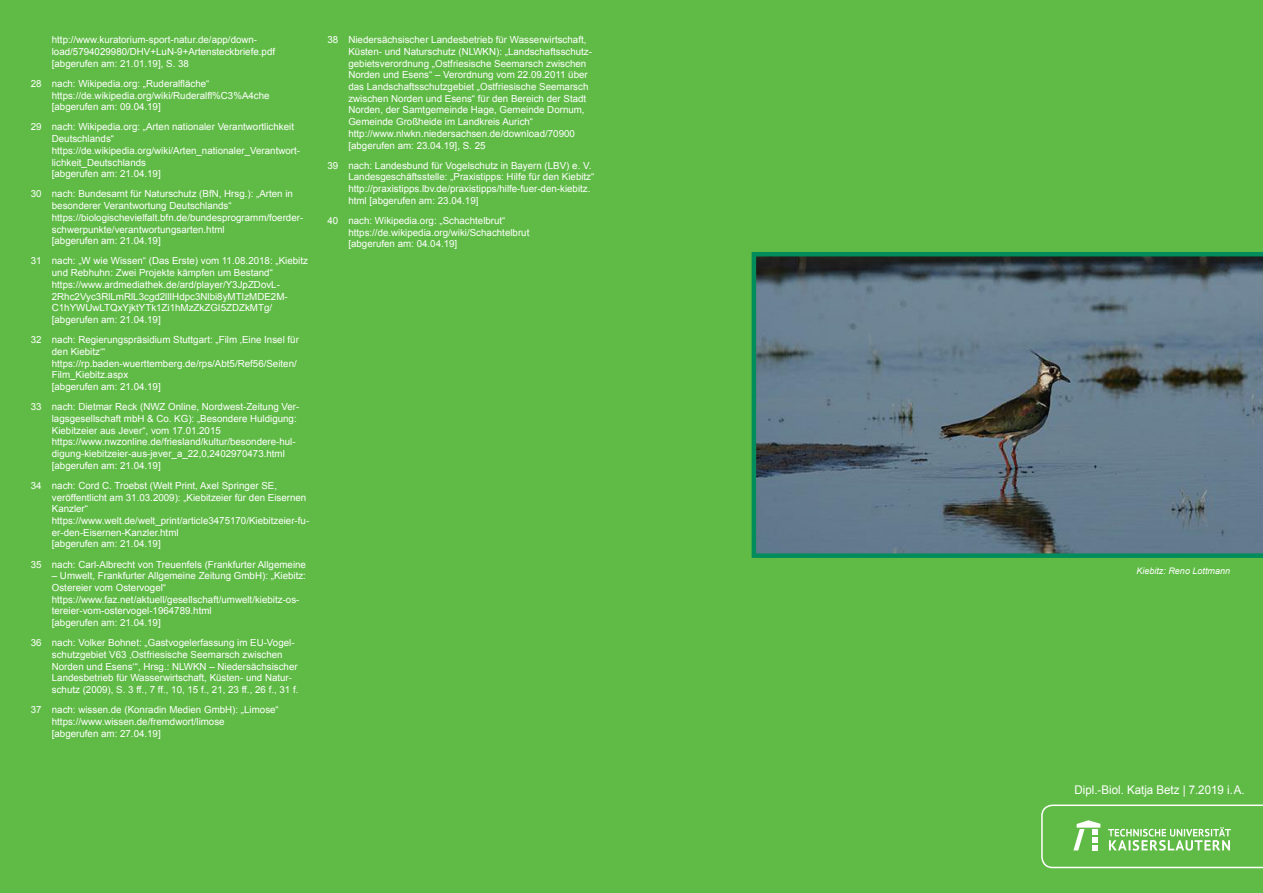
<style>
.page{position:relative;width:1263px;height:893px;background:#60bb46}
.page>*{position:absolute;margin:0;border:0;box-sizing:border-box;transform-origin:0 0}
.t1{font:12px "Arial";color:#fff;scale:.96 1}
.t2{font:9.75px/11.7px "Arial";color:#fff}
.t3{font:italic 9px "Arial";color:#fff}
</style>
<div class="page">
<svg style="left:1041px;top:804px;width:222px;height:65px"></svg>
<svg style="left:752px;top:252px;width:511px;height:306px;background:#5b727e"></svg>
<p class="t2" style="left:52px;top:34px;width:225px">http://www.kuratorium-sport-natur.de/app/down&shy;load/5794029980/DHV+LuN-9+Artensteckbriefe.pdf [abgerufen am: 21.01.19], S. 38</p>
<p class="t2" style="left:52px;top:78px;width:219px;text-indent:-21px">28 nach: Wikipedia.org: „Ruderalfläche“ https://de.wikipedia.org/wiki/Ruderalfl%C3%A4che [abgerufen am: 09.04.19]</p>
<p class="t2" style="left:52px;top:121px;width:250px;text-indent:-21px">29 nach: Wikipedia.org: „Arten nationaler Verantwortlichkeit Deutschlands“ https://de.wikipedia.org/wiki/Arten_nationaler_Verantwort&shy;lichkeit_Deutschlands<br>[abgerufen am: 21.04.19]</p>
<p class="t2" style="left:52px;top:188px;width:253px;text-indent:-21px">30 nach: Bundesamt für Naturschutz (BfN, Hrsg.): „Arten in besonderer Verantwortung Deutschlands“ https://biologischevielfalt.bfn.de/bundesprogramm/foerder&shy;schwerpunkte/verantwortungsarten.html<br>[abgerufen am: 21.04.19]</p>
<p class="t2" style="left:52px;top:255px;width:258px;text-indent:-21px">31 nach: „W wie Wissen“ (Das Erste) vom 11.08.2018: „Kiebitz und Rebhuhn: Zwei Projekte kämpfen um Bestand“ https://www.ardmediathek.de/ard/player/Y3JpZDovL-2Rhc2Vyc3RlLmRlL3cgd2llIHdpc3Nlbi8yMTIzMDE2M-C1hYWUwLTQxYjktYTk1Zi1hMzZkZGI5ZDZkMTg/ [abgerufen am: 21.04.19]</p>
<p class="t2" style="left:52px;top:334px;width:249px;text-indent:-21px">32 nach: Regierungspräsidium Stuttgart: „Film ‚Eine Insel für den Kiebitz‘“ https://rp.baden-wuerttemberg.de/rps/Abt5/Ref56/Seiten/ Film_Kiebitz.aspx<br>[abgerufen am: 21.04.19]</p>
<p class="t2" style="left:52px;top:401px;width:249px;text-indent:-21px">33 nach: Dietmar Reck (NWZ Online, Nordwest-Zeitung Ver&shy;lagsgesellschaft mbH &amp; Co. KG): „Besondere Huldigung:<br>Kiebitzeier aus Jever“, vom 17.01.2015 https://www.nwzonline.de/friesland/kultur/besondere-hul&shy;digung-kiebitzeier-aus-jever_a_22,0,2402970473.html [abgerufen am: 21.04.19]</p>
<p class="t2" style="left:52px;top:480px;width:259px;text-indent:-21px">34 nach: Cord C. Troebst (Welt Print, Axel Springer SE, veröffentlicht am 31.03.2009): „Kiebitzeier für den Eisernen Kanzler“ https://www.welt.de/welt_print/article3475170/Kiebitzeier-fu&shy;er-den-Eisernen-Kanzler.html<br>[abgerufen am: 21.04.19]</p>
<p class="t2" style="left:31px;top:558px;width:277px">35 nach: Carl-Albrecht von Treuenfels (Frankfurter Allgemeine</p>
<p class="t2" style="left:52px;top:570px;width:256px">– Umwelt, Frankfurter Allgemeine Zeitung GmbH): „Kiebitz:<br>Ostereier vom Ostervogel“ https://www.faz.net/aktuell/gesellschaft/umwelt/kiebitz-os&shy;tereier-vom-ostervogel-1964789.html<br>[abgerufen am: 21.04.19]</p>
<p class="t2" style="left:52px;top:637px;width:248px;text-indent:-21px">36 nach: Volker Bohnet: „Gastvogelerfassung im EU-Vogel&shy;schutzgebiet V63 ‚Ostfriesische Seemarsch zwischen Norden und Esens‘“, Hrsg.: NLWKN – Niedersächsischer Landesbetrieb für Wasserwirtschaft, Küsten- und Natur&shy;schutz (2009), S. 3 ff., 7 ff., 10, 15 f., 21, 23 ff., 26 f., 31 f.</p>
<p class="t2" style="left:52px;top:704px;width:229px;text-indent:-21px">37 nach: wissen.de (Konradin Medien GmbH): „Limose“ https://www.wissen.de/fremdwort/limose<br>[abgerufen am: 27.04.19]</p>
<p class="t2" style="left:348px;top:34px;width:245px;text-indent:-21px">38 Niedersächsischer Landesbetrieb für Wasserwirtschaft, Küsten- und Naturschutz (NLWKN): „Landschaftsschutz&shy;gebietsverordnung „Ostfriesische Seemarsch zwischen Norden und Esens“ – Verordnung vom 22.09.2011 über das Landschaftsschutzgebiet „Ostfriesische Seemarsch zwischen Norden und Esens“ für den Bereich der Stadt Norden, der Samtgemeinde Hage, Gemeinde Dornum, Gemeinde Großheide im Landkreis Aurich“ http://www.nlwkn.niedersachsen.de/download/70900 [abgerufen am: 23.04.19], S. 25</p>
<p class="t2" style="left:348px;top:160px;width:248px;text-indent:-21px">39 nach: Landesbund für Vogelschutz in Bayern (LBV) e. V.<br>Landesgeschäftsstelle: „Praxistipps: Hilfe für den Kiebitz“ http://praxistipps.lbv.de/praxistipps/hilfe-fuer-den-kiebitz. html [abgerufen am: 23.04.19]</p>
<p class="t2" style="left:348px;top:215px;width:182px;text-indent:-21px">40 nach: Wikipedia.org: „Schachtelbrut“ https://de.wikipedia.org/wiki/Schachtelbrut [abgerufen am: 04.04.19]</p>
<p class="t3" style="left:1136px;top:565px;width:95px">Kiebitz: Reno Lottmann</p>
<p class="t1" style="left:1074px;top:782px;width:179px">Dipl.-Biol. Katja Betz | 7.2019 i.A.</p>
</div>
